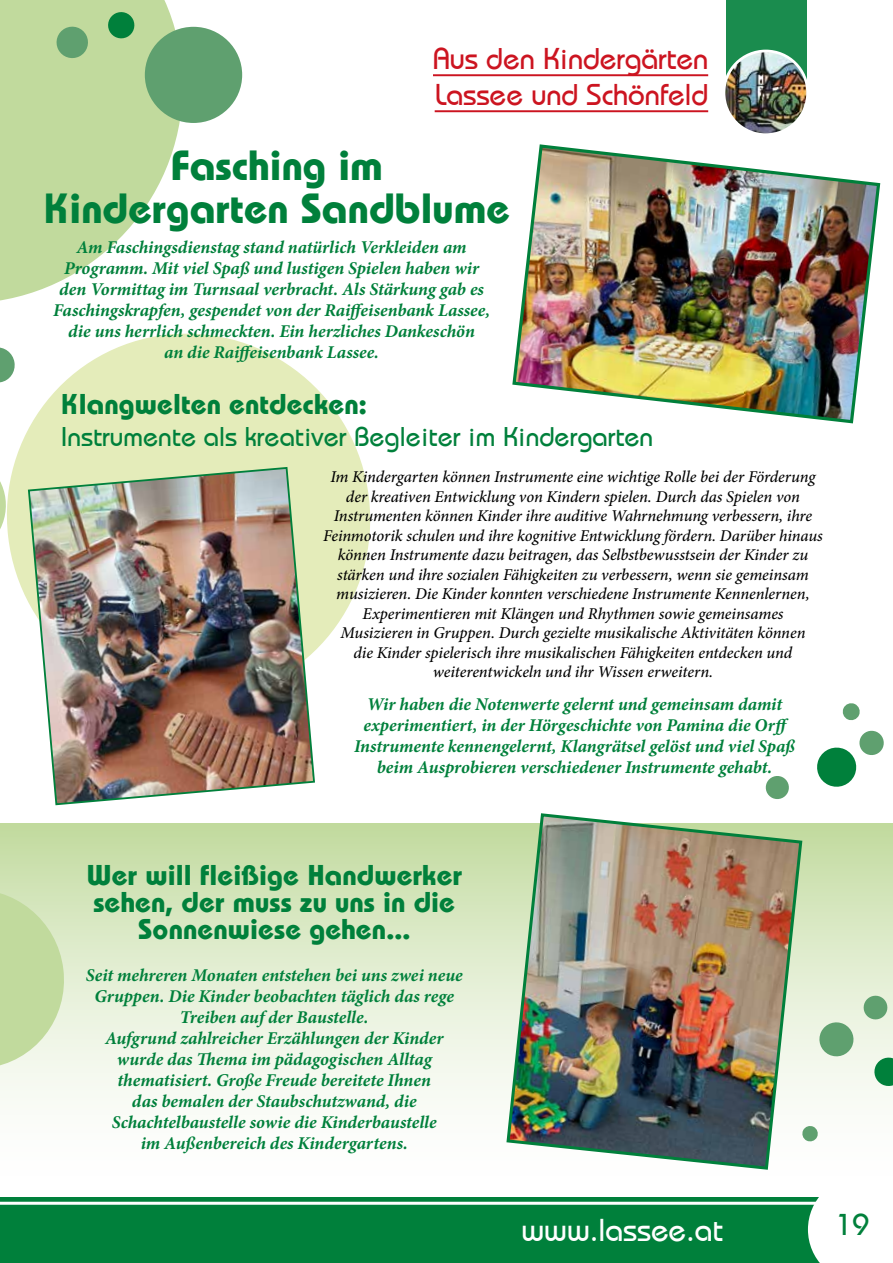
<style>
.page{position:relative;width:893px;height:1263px;background:#fff}
.page>*{position:absolute;margin:0;border:0;box-sizing:border-box;transform-origin:0 0}
.t1{font:700 42px/43.5px "Bahamas";letter-spacing:.005em;color:#00803b;text-align:center}
.t2{font:31.5px "Bahamas Plain";color:#fff}
.t3{font:30px/36px "Bahamas Plain";color:#cc1420}
.t4{font:30px "Bahamas Plain";color:#00803b}
.t5{font:700 28.5px/27px "Bahamas";letter-spacing:.005em;color:#00803b;text-align:center}
.t6{font:27px "Bahamas Plain";letter-spacing:.005em;color:#00803b}
.t7{font:italic 700 18px/21px "Minion Pro";letter-spacing:-.005em;color:#00803b;text-align:center}
.t8{font:italic 500 16.5px/19.5px "Minion Pro";letter-spacing:-.005em;color:#000;text-align:center}
</style>
<div class="page">
<div style="left:0;top:823px;width:893px;height:363px;background:linear-gradient(to bottom,#c6dda5,#fff)"></div>
<div style="left:0;top:1195px;width:893px;height:68px;background:#00803b"></div>
<div style="left:808px;top:1196px;width:85px;height:67px;background:#fff"></div>
<hr style="left:0;top:1202px;width:825px;height:3px;background:#fff">
<div style="left:726px;top:0;width:81px;height:91px;background:#1a8c4e"></div>
<img style="left:726px;top:51px;width:81px;height:81px">
<div style="left:722px;top:50px;width:87px;height:86px;border:3px solid #fff;border-radius:50%"></div>
<svg style="left:0;top:0;width:207px;height:301px;fill:#c1da9d"></svg>
<div style="left:145px;top:27px;width:97px;height:96px;background:#5fa06f;border-radius:50%"></div>
<svg style="left:54px;top:24px;width:36px;height:36px"></svg>
<svg style="left:106px;top:10px;width:30px;height:30px"></svg>
<svg style="left:13px;top:333px;width:358px;height:317px;fill:#e4ecba"></svg>
<svg style="left:0;top:346px;width:16px;height:38px"></svg>
<svg style="left:0;top:885px;width:69px;height:188px;background:#cde1b0"></svg>
<svg style="left:862px;top:994px;width:27px;height:27px"></svg>
<svg style="left:804px;top:1125px;width:15px;height:17px"></svg>
<svg style="left:872px;top:1055px;width:21px;height:33px"></svg>
<svg style="left:817px;top:1020px;width:39px;height:39px;background:#99c29f"></svg>
<hr style="left:433px;top:74px;width:275px;height:2px;background:#cc1420">
<hr style="left:435px;top:110px;width:273px;height:2px;background:#cc1420">
<svg style="left:765px;top:776px;width:24px;height:23px"></svg>
<svg style="left:817px;top:730px;width:67px;height:57px"></svg>
<svg style="left:842px;top:703px;width:18px;height:18px"></svg>
<svg style="left:0;top:469px;width:13px;height:93px"></svg>
<img style="left:512px;top:144px;width:369px;height:280px">
<img style="left:27px;top:466px;width:289px;height:340px">
<div style="left:0;top:1176px;width:893px;height:20px;background:#fff"></div>
<img style="left:505px;top:813px;width:299px;height:358px">
<h3 class="t3" style="left:433px;top:41px;width:277px">Aus den Kindergärten<br>Lassee und Schönfeld</h3>
<h1 class="t1" style="left:44px;top:143px;width:468px">Fasching im<br>Kindergarten Sandblume</h1>
<p class="t7" style="left:53px;top:237px;width:438px">Am Faschingsdienstag stand natürlich Verkleiden am Programm. Mit viel Spaß und lustigen Spielen haben wir den Vormittag im Turnsaal verbracht. Als Stärkung gab es Faschingskrapfen, gespendet von der Raiffeisenbank Lassee, die uns herrlich schmeckten. Ein herzliches Dankeschön<br>an die Raiffeisenbank Lassee.</p>
<h3 class="t5" style="left:61px;top:390px;width:307px">Klangwelten entdecken:</h3>
<h3 class="t6" style="left:61px;top:420px;width:593px">Instrumente als kreativer Begleiter im Kindergarten</h3>
<p class="t8" style="left:323px;top:467px;width:501px">Im Kindergarten können Instrumente eine wichtige Rolle bei der Förderung der kreativen Entwicklung von Kindern spielen. Durch das Spielen von Instrumenten können Kinder ihre auditive Wahrnehmung verbessern, ihre Feinmotorik schulen und ihre kognitive Entwicklung fördern. Darüber hinaus können Instrumente dazu beitragen, das Selbstbewusstsein der Kinder zu stärken und ihre sozialen Fähigkeiten zu verbessern, wenn sie gemeinsam musizieren. Die Kinder konnten verschiedene Instrumente Kennenlernen, Experimentieren mit Klängen und Rhythmen sowie gemeinsames<br>Musizieren in Gruppen. Durch gezielte musikalische Aktivitäten können<br>die Kinder spielerisch ihre musikalischen Fähigkeiten entdecken und weiterentwickeln und ihr Wissen erweitern.</p>
<p class="t7" style="left:354px;top:694px;width:442px">Wir haben die Notenwerte gelernt und gemeinsam damit experimentiert, in der Hörgeschichte von Pamina die Orff Instrumente kennengelernt, Klangrätsel gelöst und viel Spaß beim Ausprobieren verschiedener Instrumente gehabt.</p>
<h3 class="t5" style="left:86px;top:861px;width:377px">Wer will fleißige Handwerker sehen, der muss zu uns in die<br>Sonnenwiese gehen...</h3>
<p class="t7" style="left:86px;top:965px;width:379px">Seit mehreren Monaten entstehen bei uns zwei neue Gruppen. Die Kinder beobachten täglich das rege Treiben auf der Baustelle.<br>Aufgrund zahlreicher Erzählungen der Kinder wurde das Thema im pädagogischen Alltag thematisiert. Große Freude bereitete Ihnen<br>das bemalen der Staubschutzwand, die Schachtelbaustelle sowie die Kinderbaustelle<br>im Außenbereich des Kindergartens.</p>
<h2 class="t2" style="left:521px;top:1211px;width:203px">www.lassee.at</h2>
<h3 class="t4" style="left:836px;top:1207px;width:35px">19</h3>
</div>
